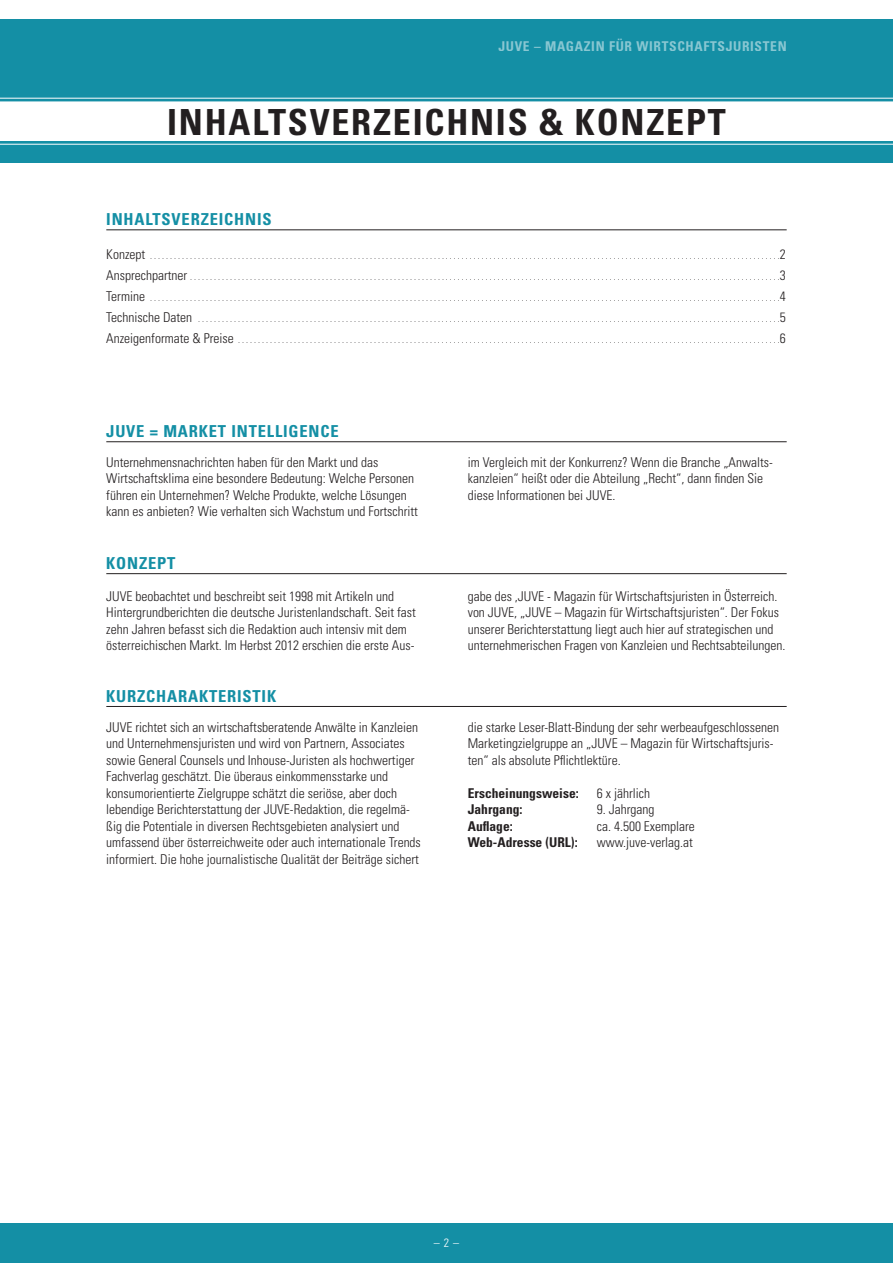
<style>
.page{position:relative;width:893px;height:1263px;background:#fff}
.page>*{position:absolute;margin:0;border:0;box-sizing:border-box;transform-origin:0 0}
.t1{font:700 condensed 36px "Univers";letter-spacing:.05em;color:#231f20}
.t2{font:700 condensed 16.5px "Univers";letter-spacing:.05em;color:#148fa5}
.t3{font:300 condensed 13.5px/16.5px "Univers";color:#231f20}
.t4{font:700 condensed 13.5px "Univers";color:#231f20}
.t5{font:700 condensed 13.5px "Univers";letter-spacing:.05em;color:#fff}
.t6{font:300 condensed 12px "Univers";color:#fff}
.t7{font:300 condensed 9px "Univers";color:#231f20}
.s1{font-size:13.5px}
</style>
<div class="page">
<div style="left:0;top:1223px;width:893px;height:40px;background:#148fa5"></div>
<div style="left:0;top:19px;width:893px;height:144px;background:#148fa5"></div>
<hr style="left:106px;top:230px;width:681px;height:1px;background:#231f20">
<svg style="left:0;top:97px;width:893px;height:48px;background:#dfeff2"></svg>
<hr style="left:106px;top:441px;width:681px;height:1px;background:#231f20">
<hr style="left:106px;top:573px;width:681px;height:1px;background:#231f20">
<hr style="left:106px;top:706px;width:681px;height:1px;background:#231f20">
<p class="t5" style="left:498px;top:38px;width:290px">JUVE – MAGAZIN FÜR WIRTSCHAFTSJURISTEN</p>
<h1 class="t1" style="left:167px;top:100px;width:560px">INHALTSVERZEICHNIS &amp; KONZEPT</h1>
<p class="t2" style="left:106px;top:209px;width:167px">INHALTSVERZEICHNIS</p>
<p class="t7" style="left:106px;top:251px;width:681px"><span class="s1">Konzept</span> . . . . . . . . . . . . . . . . . . . . . . . . . . . . . . . . . . . . . . . . . . . . . . . . . . . . . . . . . . . . . . . . . . . . . . . . . . . . . . . . . . . . . . . . . . . . . . . . . . . . . . . . . . . . . . . . . . . . . . . . . . . . . . . . . . . . . . . . . . . . . . . . . . . . . . . . . . . . . <span class="s1">2</span></p>
<p class="t7" style="left:106px;top:272px;width:681px"><span class="s1">Ansprechpartner</span> . . . . . . . . . . . . . . . . . . . . . . . . . . . . . . . . . . . . . . . . . . . . . . . . . . . . . . . . . . . . . . . . . . . . . . . . . . . . . . . . . . . . . . . . . . . . . . . . . . . . . . . . . . . . . . . . . . . . . . . . . . . . . . . . . . . . . . . . . . . . . . . . . . . <span class="s1">3</span></p>
<p class="t7" style="left:106px;top:293px;width:681px"><span class="s1">Termine</span> . . . . . . . . . . . . . . . . . . . . . . . . . . . . . . . . . . . . . . . . . . . . . . . . . . . . . . . . . . . . . . . . . . . . . . . . . . . . . . . . . . . . . . . . . . . . . . . . . . . . . . . . . . . . . . . . . . . . . . . . . . . . . . . . . . . . . . . . . . . . . . . . . . . . . . . . . . . . . <span class="s1">4</span></p>
<p class="t7" style="left:106px;top:314px;width:681px"><span class="s1">Technische Daten</span> . . . . . . . . . . . . . . . . . . . . . . . . . . . . . . . . . . . . . . . . . . . . . . . . . . . . . . . . . . . . . . . . . . . . . . . . . . . . . . . . . . . . . . . . . . . . . . . . . . . . . . . . . . . . . . . . . . . . . . . . . . . . . . . . . . . . . . . . . . . . . . . . . <span class="s1">5</span></p>
<p class="t7" style="left:106px;top:335px;width:681px"><span class="s1">Anzeigenformate &amp; Preise</span> . . . . . . . . . . . . . . . . . . . . . . . . . . . . . . . . . . . . . . . . . . . . . . . . . . . . . . . . . . . . . . . . . . . . . . . . . . . . . . . . . . . . . . . . . . . . . . . . . . . . . . . . . . . . . . . . . . . . . . . . . . . . . . . . . . . . . . . <span class="s1">6</span></p>
<p class="t2" style="left:106px;top:421px;width:234px">JUVE = MARKET INTELLIGENCE</p>
<p class="t3" style="left:106px;top:454px;width:313px">Unternehmensnachrichten haben für den Markt und das Wirtschaftsklima eine besondere Bedeutung: Welche Personen führen ein Unternehmen? Welche Produkte, welche Lösungen kann es anbieten? Wie verhalten sich Wachstum und Fortschritt</p>
<p class="t3" style="left:468px;top:454px;width:307px">im Vergleich mit der Konkurrenz? Wenn die Branche „Anwalts&shy;kanzleien“ heißt oder die Abteilung „Recht“, dann finden Sie diese Informationen bei JUVE.</p>
<p class="t2" style="left:106px;top:553px;width:71px">KONZEPT</p>
<p class="t3" style="left:106px;top:588px;width:311px">JUVE beobachtet und beschreibt seit 1998 mit Artikeln und Hintergrundberichten die deutsche Juristenlandschaft. Seit fast zehn Jahren befasst sich die Redaktion auch intensiv mit dem österreichischen Markt. Im Herbst 2012 erschien die erste Aus-</p>
<p class="t3" style="left:468px;top:588px;width:317px">gabe des ‚JUVE - Magazin für Wirtschaftsjuristen in Österreich. von JUVE, „JUVE – Magazin für Wirtschaftsjuristen“. Der Fokus unserer Berichterstattung liegt auch hier auf strategischen und unternehmerischen Fragen von Kanzleien und Rechtsabteilungen.</p>
<p class="t2" style="left:106px;top:686px;width:171px">KURZCHARAKTERISTIK</p>
<p class="t3" style="left:106px;top:718px;width:316px">JUVE richtet sich an wirtschaftsberatende Anwälte in Kanzleien und Unternehmensjuristen und wird von Partnern, Associates sowie General Counsels und Inhouse-Juristen als hochwertiger Fachverlag geschätzt. Die überaus einkommensstarke und konsumorientierte Zielgruppe schätzt die seriöse, aber doch lebendige Berichterstattung der JUVE-Redaktion, die regelmä&shy;ßig die Potentiale in diversen Rechtsgebieten analysiert und umfassend über österreichweite oder auch internationale Trends informiert. Die hohe journalistische Qualität der Beiträge sichert</p>
<p class="t3" style="left:468px;top:718px;width:313px">die starke Leser-Blatt-Bindung der sehr werbeaufgeschlossenen<br>Marketingzielgruppe an „JUVE – Magazin für Wirtschaftsjuris&shy;ten“ als absolute Pflichtlektüre.</p>
<p class="t4" style="left:468px;top:784px;width:112px">Erscheinungsweise:</p>
<p class="t3" style="left:597px;top:784px;width:55px">6 x jährlich</p>
<p class="t4" style="left:468px;top:801px;width:56px">Jahrgang:</p>
<p class="t3" style="left:597px;top:801px;width:59px">9. Jahrgang</p>
<p class="t4" style="left:468px;top:817px;width:46px">Auflage:</p>
<p class="t3" style="left:597px;top:817px;width:100px">ca. 4.500 Exemplare</p>
<p class="t4" style="left:468px;top:834px;width:111px">Web-Adresse (URL):</p>
<p class="t3" style="left:597px;top:834px;width:98px">www.juve-verlag.at</p>
<p class="t6" style="left:434px;top:1236px;width:27px">– 2 –</p>
</div>
